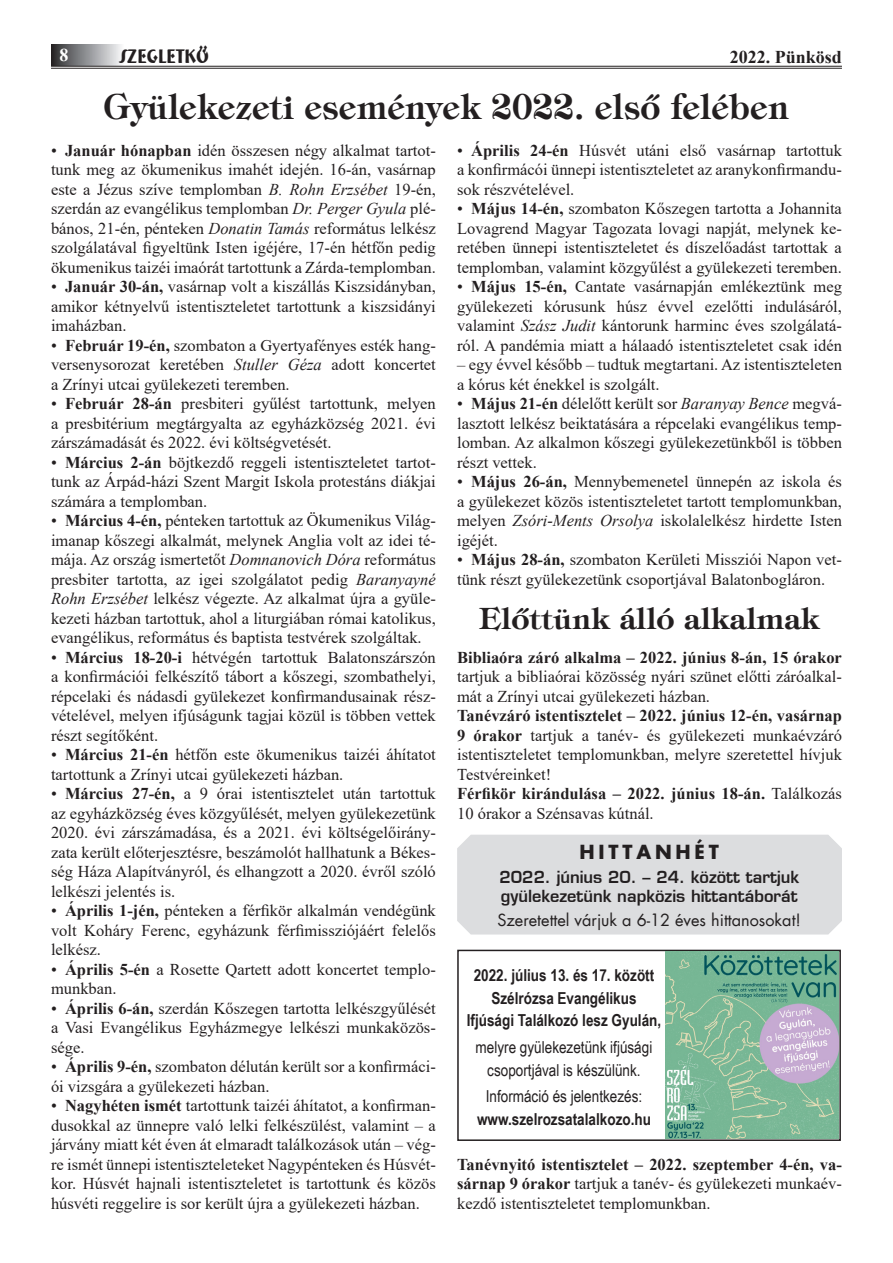
<style>
.page{position:relative;width:893px;height:1263px;background:#fff}
.page>*{position:absolute;margin:0;border:0;box-sizing:border-box;transform-origin:0 0}
.t1{font:700 35.25px "H Tiffany";color:#231f20;scale:.93 1}
.t2{font:700 30px "H Tiffany";color:#231f20}
.t3{font:700 19.8px "H Bremen";letter-spacing:.02em;color:#231f20;scale:.81 1}
.t4{font:700 19.05px "H Futura 1";letter-spacing:.2em;color:#231f20}
.t5{font:700 18px "Times New Roman";color:#231f20}
.t6{font:700 18px "Times New Roman";color:#fff}
.első_bekezdés{font:16.5px/19.5px "Times New Roman";color:#231f20;text-align:justify}
.első_bekezdés-2{font:700 16.5px/22.5px "Arial Narrow";color:#231f20;text-align:center}
.első_bekezdés-3{font:16.5px/22.5px "Arial Narrow";color:#231f20;text-align:center}
.első_bekezdés-4{font:700 16.5px/19.5px "Times New Roman";color:#231f20}
.t7{font:700 16.35px/19.5px "H Euromode";color:#231f20}
.t8{font:16.35px "H Futura 1";color:#231f20}
.s1{color:#fff}
.s2{font-weight:700}
.s3{font-style:italic}
.s4{font-weight:400}
</style>
<div class="page">
<div style="left:457px;top:835px;width:385px;height:99px;background:#dcdddf"></div>
<div style="left:457px;top:950px;width:384px;height:191px;border:2px solid #231f20"></div>
<img style="left:665px;top:952px;width:174px;height:187px">
<div style="left:51px;top:45px;width:72px;height:21px;background:linear-gradient(to right,#2b2b2d,#f4f5f8)"></div>
<hr style="left:51px;top:66px;width:791px;height:1px;background:#231f20">
<hr style="left:51px;top:68px;width:791px;height:1px;background:#231f20">
<p class="t6" style="left:60px;top:42px;width:10px">8</p>
<p class="t3" style="left:120px;top:44px;width:111px">SZEGLETKO<span class="s1">’’</span></p>
<p class="t5" style="left:730px;top:44px;width:114px">2022. Pünkösd</p>
<p class="t1" style="left:104px;top:86px;width:738px">Gyülekezeti események 2022. első felében</p>
<p class="első_bekezdés" style="left:457px;top:140px;width:386px">• <span class="s2">Április 24-én</span> Húsvét utáni első vasárnap tartottuk a konfirmácói ünnepi istentiszteletet az aranykonfirmandu&shy;sok részvételével.</p>
<p class="első_bekezdés" style="left:457px;top:198px;width:386px">• <span class="s2">Május 14-én,</span> szombaton Kőszegen tartotta a Johannita Lovagrend Magyar Tagozata lovagi napját, melynek ke&shy;retében ünnepi istentiszteletet és díszelőadást tartottak a templomban, valamint közgyűlést a gyülekezeti teremben.</p>
<p class="első_bekezdés" style="left:457px;top:276px;width:386px">• <span class="s2">Május 15-én,</span> Cantate vasárnapján emlékeztünk meg gyülekezeti kórusunk húsz évvel ezelőtti indulásáról, valamint <span class="s3">Szász Judit</span> kántorunk harminc éves szolgálatá&shy;ról. A pandémia miatt a hálaadó istentiszteletet csak idén</p>
<p class="első_bekezdés" style="left:457px;top:354px;width:386px">– egy évvel később – tudtuk megtartani. Az istentiszteleten a kórus két énekkel is szolgált.</p>
<p class="első_bekezdés" style="left:457px;top:393px;width:386px">• <span class="s2">Május 21-én</span> délelőtt került sor <span class="s3">Baranyay Bence</span> megvá&shy;lasztott lelkész beiktatására a répcelaki evangélikus temp&shy;lomban. Az alkalmon kőszegi gyülekezetünkből is többen részt vettek.</p>
<p class="első_bekezdés" style="left:457px;top:471px;width:386px">• <span class="s2">Május 26-án,</span> Mennybemenetel ünnepén az iskola és a gyülekezet közös istentiszteletet tartott templomunkban, melyen <span class="s3">Zsóri-Ments Orsolya</span> iskolalelkész hirdette Isten igéjét.</p>
<p class="első_bekezdés" style="left:457px;top:549px;width:386px">• <span class="s2">Május 28-án,</span> szombaton Kerületi Missziói Napon vet&shy;tünk részt gyülekezetünk csoportjával Balatonbogláron.</p>
<p class="t2" style="left:479px;top:600px;width:342px">Előttünk álló alkalmak</p>
<p class="első_bekezdés" style="left:457px;top:647px;width:386px"><span class="s2">Bibliaóra záró alkalma – 2022. június 8-án, 15 órakor </span>tartjuk a bibliaórai közösség nyári szünet előtti záróalkal&shy;mát a Zrínyi utcai gyülekezeti házban.</p>
<p class="első_bekezdés" style="left:457px;top:705px;width:386px"><span class="s2">Tanévzáró istentisztelet – 2022. június 12-én, vasárnap 9 órakor</span> tartjuk a tanév- és gyülekezeti munkaévzáró istentiszteletet templomunkban, melyre szeretettel hívjuk Testvéreinket!</p>
<p class="első_bekezdés-4" style="left:457px;top:783px;width:386px">Férfikör kirándulása – 2022. június 18-án. <span class="s4">Találkozás<br>10 órakor a Szénsavas kútnál.</span></p>
<p class="első_bekezdés" style="left:51px;top:140px;width:386px">• <span class="s2">Január hónapban</span> idén összesen négy alkalmat tartot&shy;tunk meg az ökumenikus imahét idején. 16-án, vasárnap este a Jézus szíve templomban <span class="s3">B. Rohn Erzsébet</span> 19-én, szerdán az evangélikus templomban <span class="s3">Dr. Perger Gyula</span> plé&shy;bános, 21-én, pénteken <span class="s3">Donatin Tamás</span> református lelkész szolgálatával figyeltünk Isten igéjére, 17-én hétfőn pedig ökumenikus taizéi imaórát tartottunk a Zárda-templomban.</p>
<p class="első_bekezdés" style="left:51px;top:276px;width:386px">• <span class="s2">Január 30-án,</span> vasárnap volt a kiszállás Kiszsidányban, amikor kétnyelvű istentiszteletet tartottunk a kiszsidányi imaházban.</p>
<p class="első_bekezdés" style="left:51px;top:335px;width:386px">• <span class="s2">Február 19-én,</span> szombaton a Gyertyafényes esték hang&shy;versenysorozat keretében <span class="s3">Stuller Géza</span> adott koncertet a Zrínyi utcai gyülekezeti teremben.</p>
<p class="első_bekezdés" style="left:51px;top:393px;width:386px">• <span class="s2">Február 28-án</span> presbiteri gyűlést tartottunk, melyen a presbitérium megtárgyalta az egyházközség 2021. évi zárszámadását és 2022. évi költségvetését.</p>
<p class="első_bekezdés" style="left:51px;top:452px;width:386px">• <span class="s2">Március 2-án</span> böjtkezdő reggeli istentiszteletet tartot&shy;tunk az Árpád-házi Szent Margit Iskola protestáns diákjai számára a templomban.</p>
<p class="első_bekezdés" style="left:51px;top:510px;width:386px">• <span class="s2">Március 4-én,</span> pénteken tartottuk az Ökumenikus Világ&shy;imanap kőszegi alkalmát, melynek Anglia volt az idei té&shy;mája. Az ország ismertetőt <span class="s3">Domnanovich Dóra</span> református presbiter tartotta, az igei szolgálatot pedig <span class="s3">Baranyayné Rohn Erzsébet</span> lelkész végezte. Az alkalmat újra a gyüle&shy;kezeti házban tartottuk, ahol a liturgiában római katolikus, evangélikus, református és baptista testvérek szolgáltak.</p>
<p class="első_bekezdés" style="left:51px;top:647px;width:386px">• <span class="s2">Március 18-20-i</span> hétvégén tartottuk Balatonszárszón a konfirmációi felkészítő tábort a kőszegi, szombathelyi, répcelaki és nádasdi gyülekezet konfirmandusainak rész&shy;vételével, melyen ifjúságunk tagjai közül is többen vettek részt segítőként.</p>
<p class="első_bekezdés" style="left:51px;top:744px;width:386px">• <span class="s2">Március 21-én</span> hétfőn este ökumenikus taizéi áhítatot tartottunk a Zrínyi utcai gyülekezeti házban.</p>
<p class="első_bekezdés" style="left:51px;top:783px;width:386px">• <span class="s2">Március 27-én,</span> a 9 órai istentisztelet után tartottuk az egyházközség éves közgyűlését, melyen gyülekezetünk 2020. évi zárszámadása, és a 2021. évi költségelőirány&shy;zata került előterjesztésre, beszámolót hallhatunk a Békes&shy;ség Háza Alapítványról, és elhangzott a 2020. évről szóló lelkészi jelentés is.</p>
<p class="első_bekezdés" style="left:51px;top:900px;width:386px">• <span class="s2">Április 1-jén,</span> pénteken a férfikör alkalmán vendégünk volt Koháry Ferenc, egyházunk férfimissziójáért felelős lelkész.</p>
<p class="első_bekezdés" style="left:51px;top:959px;width:386px">• <span class="s2">Április 5-én</span> a Rosette Qartett adott koncertet templo&shy;munkban.</p>
<p class="első_bekezdés" style="left:51px;top:998px;width:386px">• <span class="s2">Április 6-án,</span> szerdán Kőszegen tartotta lelkészgyűlését a Vasi Evangélikus Egyházmegye lelkészi munkaközös&shy;sége.</p>
<p class="első_bekezdés" style="left:51px;top:1056px;width:386px">• <span class="s2">Április 9-én,</span> szombaton délután került sor a konfirmáci&shy;ói vizsgára a gyülekezeti házban.</p>
<p class="első_bekezdés" style="left:51px;top:1095px;width:386px">• <span class="s2">Nagyhéten ismét</span> tartottunk taizéi áhítatot, a konfirman&shy;dusokkal az ünnepre való lelki felkészülést, valamint – a járvány miatt két éven át elmaradt találkozások után – vég&shy;re ismét ünnepi istentiszteleteket Nagypénteken és Húsvét&shy;kor. Húsvét hajnali istentiszteletet is tartottunk és közös húsvéti reggelire is sor került újra a gyülekezeti házban.</p>
<p class="t4" style="left:579px;top:839px;width:141px">HITTANHÉT</p>
<p class="t7" style="left:499px;top:867px;width:301px">2022. június 20. – 24. között tartjuk gyülekezetünk napközis hittantáborát</p>
<p class="t8" style="left:497px;top:908px;width:305px">Szeretettel várjuk a 6-12 éves hittanosokat!</p>
<p class="első_bekezdés-2" style="left:467px;top:963px;width:196px">2022. július 13. és 17. között<br>Szélrózsa Evangélikus<br>Ifjúsági Találkozó lesz Gyulán,</p>
<p class="első_bekezdés-3" style="left:476px;top:1035px;width:178px">melyre gyülekezetünk ifjúsági csoportjával is készülünk.</p>
<p class="első_bekezdés-3" style="left:486px;top:1084px;width:158px">Információ és jelentkezés:</p>
<p class="első_bekezdés-2" style="left:477px;top:1107px;width:175px">www.szelrozsatalalkozo.hu</p>
<p class="első_bekezdés" style="left:457px;top:1154px;width:386px"><span class="s2">Tanévnyitó istentisztelet – 2022. szeptember 4-én, va&shy;sárnap 9 órakor</span> tartjuk a tanév- és gyülekezeti munkaév&shy;kezdő istentiszteletet templomunkban.</p>
</div>
